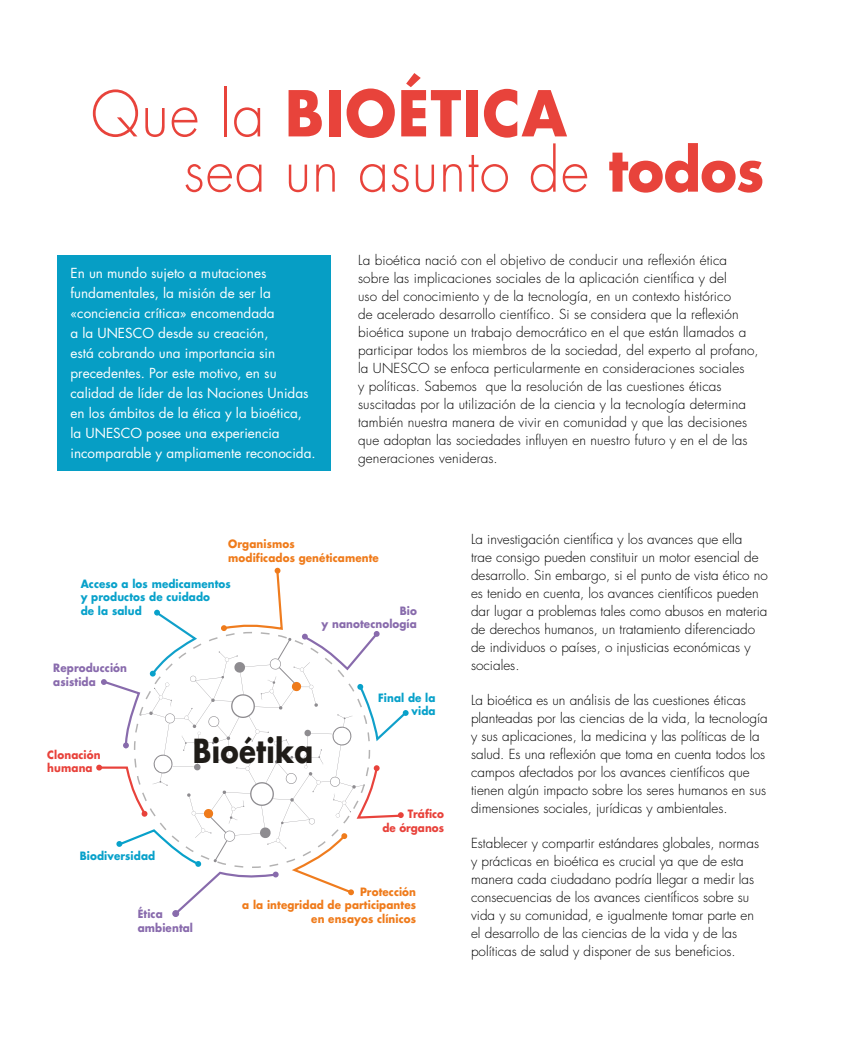
<style>
.page{position:relative;width:851px;height:1063px;background:#fff}
.page>*{position:absolute;margin:0;border:0;box-sizing:border-box;transform-origin:0 0}
.t1{font:700 61.5px "Futura";letter-spacing:.02em;color:#e8433b;scale:.94 1}
.t2{font:300 58.5px "Futura";letter-spacing:.02em;color:#e8433b;scale:.94 1}
.t3{font:700 32.25px "Futura";letter-spacing:.01em;color:#1f1c18;scale:.86 1}
.t4{font:300 13.5px/18px "Futura";color:#000}
.t5{font:13.5px/20px "Futura";color:#fff}
.t6{font:700 11.25px/13.5px "Futura";letter-spacing:.01em;color:#ef7b1b;scale:.93 1}
.t7{font:700 11.25px/13.5px "Futura";letter-spacing:.01em;color:#08a1ca;scale:.93 1}
.t8{font:700 11.25px/13.5px "Futura";letter-spacing:.01em;color:#896bad;scale:.93 1}
.t9{font:700 11.25px/13.5px "Futura";letter-spacing:.005em;color:#e8423b;text-align:right;scale:.93 1}
.t10{font:700 11.25px/13.5px "Futura";letter-spacing:.01em;color:#886bac;text-align:right;scale:.93 1}
.s1{font-weight:300}
.s2{font-weight:700}
</style>
<div class="page">
<svg style="left:96px;top:568px;width:312px;height:349px"></svg>
<div style="left:58px;top:255px;width:273px;height:216px;background:#069ec5"></div>
<hr style="left:850px;top:345px;width:1px;height:533px;background:#069ec5">
<hr style="left:850px;top:914px;width:1px;height:95px;background:#7b599e">
<h1 class="t1" style="left:91px;top:72px;width:508px"><span class="s1">Que la</span> BIOÉTICA</h1>
<h2 class="t2" style="left:184px;top:135px;width:619px">sea un asunto de <span class="s2">todos</span></h2>
<p class="t5" style="left:70px;top:264px;width:247px">En un mundo sujeto a mutaciones fundamentales, la misión de ser la «conciencia crítica» encomendada<br>a la UNESCO desde su creación,<br>está cobrando una importancia sin precedentes. Por este motivo, en su calidad de líder de las Naciones Unidas en los ámbitos de la ética y la bioética, la UNESCO posee una experiencia incomparable y ampliamente reconocida.</p>
<p class="t4" style="left:358px;top:252px;width:402px">La bioética nació con el objetivo de conducir una reflexión ética sobre las implicaciones sociales de la aplicación científica y del<br>uso del conocimiento y de la tecnología, en un contexto histórico<br>de acelerado desarrollo científico. Si se considera que la reflexión bioética supone un trabajo democrático en el que están llamados a participar todos los miembros de la sociedad, del experto al profano, la UNESCO se enfoca perticularmente en consideraciones sociales<br>y políticas. Sabemos que la resolución de las cuestiones éticas suscitadas por la utilización de la ciencia y la tecnología determina también nuestra manera de vivir en comunidad y que las decisiones que adoptan las sociedades influyen en nuestro futuro y en el de las generaciones venideras.</p>
<p class="t6" style="left:228px;top:537px;width:163px">Organismos<br>modificados genéticamente</p>
<p class="t7" style="left:81px;top:577px;width:163px">Acceso a los medicamentos y productos de cuidado<br>de la salud</p>
<p class="t10" style="left:321px;top:603px;width:104px">Bio<br>y nanotecnología</p>
<p class="t8" style="left:53px;top:661px;width:81px">Reproducción asistida</p>
<p class="t9" style="left:47px;top:747px;width:59px;text-align:left">Clonación humana</p>
<h3 class="t3" style="left:193px;top:730px;width:141px">Bioétika</h3>
<p class="t7" style="left:378px;top:691px;width:63px;text-align:right">Final de la vida</p>
<p class="t7" style="left:80px;top:849px;width:83px">Biodiversidad</p>
<p class="t9" style="left:382px;top:807px;width:68px">Tráfico<br>de órganos</p>
<p class="t8" style="left:138px;top:907px;width:61px">Ética ambiental</p>
<p class="t6" style="left:242px;top:885px;width:188px;text-align:right">Protección<br>a la integridad de participantes en ensayos clínicos</p>
<p class="t4" style="left:471px;top:530px;width:298px">La investigación científica y los avances que ella<br>trae consigo pueden constituir un motor esencial de desarrollo. Sin embargo, si el punto de vista ético no es tenido en cuenta, los avances científicos pueden dar lugar a problemas tales como abusos en materia de derechos humanos, un tratamiento diferenciado de individuos o países, o injusticias económicas y sociales.</p>
<p class="t4" style="left:471px;top:691px;width:298px">La bioética es un análisis de las cuestiones éticas planteadas por las ciencias de la vida, la tecnología y sus aplicaciones, la medicina y las políticas de la salud. Es una reflexión que toma en cuenta todos los campos afectados por los avances científicos que tienen algún impacto sobre los seres humanos en sus dimensiones sociales, jurídicas y ambientales.</p>
<p class="t4" style="left:471px;top:834px;width:289px">Establecer y compartir estándares globales, normas y prácticas en bioética es crucial ya que de esta manera cada ciudadano podría llegar a medir las consecuencias de los avances científicos sobre su vida y su comunidad, e igualmente tomar parte en el desarrollo de las ciencias de la vida y de las políticas de salud y disponer de sus beneficios.</p>
</div>
